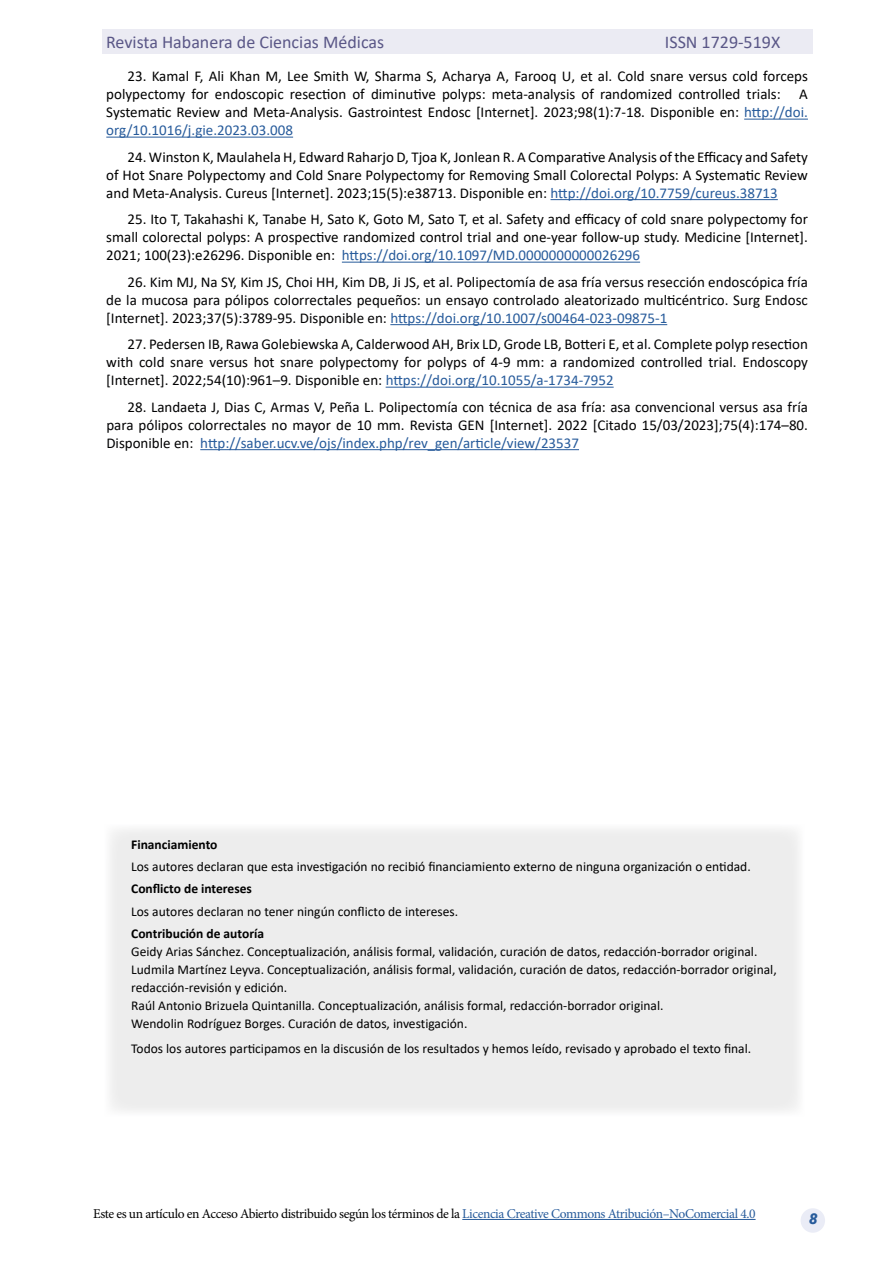
<style>
.page{position:relative;width:893px;height:1263px;background:#fff}
.page>*{position:absolute;margin:0;border:0;box-sizing:border-box;transform-origin:0 0}
.t1{font:18px "Calibri";color:#5a5787}
.t2{font:15px/18px "Calibri";color:#000;text-align:justify}
.t3{font:15px/18px "Calibri";color:#020203;text-align:justify}
.t4{font:italic 900 15px "Roboto";color:#275b9b}
.t5{font:13.5px/18px "Calibri";color:#000}
.t6{font:13.5px "Minion Pro";letter-spacing:-.03em;color:#000}
.t7{font:700 13.5px "Calibri";color:#000}
.s1{color:#275b9b}
</style>
<div class="page">
<div style="left:102px;top:30px;width:711px;height:24px;background:#ebebf3"></div>
<hr style="left:462px;top:1219px;width:294px;height:1px;background:#275b9b">
<div style="left:801px;top:1208px;width:24px;height:25px;background:#eaecf6;border-radius:50%"></div>
<hr style="left:744px;top:119px;width:64px;height:1px;background:#275b9b">
<hr style="left:106px;top:137px;width:187px;height:1px;background:#275b9b">
<hr style="left:550px;top:199px;width:228px;height:1px;background:#275b9b">
<hr style="left:342px;top:262px;width:298px;height:1px;background:#275b9b">
<hr style="left:390px;top:324px;width:277px;height:1px;background:#275b9b">
<hr style="left:386px;top:387px;width:228px;height:1px;background:#275b9b">
<hr style="left:200px;top:449px;width:379px;height:1px;background:#275b9b">
<div style="left:110px;top:829px;width:689px;height:282px;background:#ededed"></div>
<p class="t1" style="left:106px;top:29px;width:280px">Revista Habanera de Ciencias Médicas</p>
<p class="t1" style="left:665px;top:29px;width:117px">ISSN 1729-519X</p>
<p class="t2" style="left:106px;top:67px;width:703px;text-indent:21px">23. Kamal F, Ali Khan M, Lee Smith W, Sharma S, Acharya A, Farooq U, et al. Cold snare versus cold forceps polypectomy for endoscopic resection of diminutive polyps: meta-analysis of randomized controlled trials: A Systematic Review and Meta-Analysis. Gastrointest Endosc [Internet]. 2023;98(1):7-18. Disponible en: <span class="s1">http://doi. org/10.1016/j.gie.2023.03.008</span></p>
<p class="t2" style="left:106px;top:148px;width:703px;text-indent:21px">24. Winston K, Maulahela H, Edward Raharjo D, Tjoa K, Jonlean R. A Comparative Analysis of the Efficacy and Safety of Hot Snare Polypectomy and Cold Snare Polypectomy for Removing Small Colorectal Polyps: A Systematic Review and Meta-Analysis. Cureus [Internet]. 2023;15(5):e38713. Disponible en: <span class="s1">http://doi.org/10.7759/cureus.38713</span></p>
<p class="t2" style="left:106px;top:210px;width:703px;text-indent:21px">25. Ito T, Takahashi K, Tanabe H, Sato K, Goto M, Sato T, et al. Safety and efficacy of cold snare polypectomy for small colorectal polyps: A prospective randomized control trial and one-year follow-up study. Medicine [Internet].<br>2021; 100(23):e26296. Disponible en: <span class="s1">https://doi.org/10.1097/MD.0000000000026296</span></p>
<p class="t3" style="left:106px;top:273px;width:703px;text-indent:21px">26. Kim MJ, Na SY, Kim JS, Choi HH, Kim DB, Ji JS, et al. Polipectomía de asa fría versus resección endoscópica fría de la mucosa para pólipos colorrectales pequeños: un ensayo controlado aleatorizado multicéntrico. Surg Endosc [Internet]. 2023;37(5):3789-95. Disponible en: <span class="s1">https://doi.org/10.1007/s00464-023-09875-1</span></p>
<p class="t3" style="left:106px;top:335px;width:703px;text-indent:21px">27. Pedersen IB, Rawa Golebiewska A, Calderwood AH, Brix LD, Grode LB, Botteri E, et al. Complete polyp resection with cold snare versus hot snare polypectomy for polyps of 4-9 mm: a randomized controlled trial. Endoscopy [Internet]. 2022;54(10):961–9. Disponible en: <span class="s1">https://doi.org/10.1055/a-1734-7952</span></p>
<p class="t3" style="left:106px;top:398px;width:703px;text-indent:21px">28. Landaeta J, Dias C, Armas V, Peña L. Polipectomía con técnica de asa fría: asa convencional versus asa fría para pólipos colorrectales no mayor de 10 mm. Revista GEN [Internet]. 2022 [Citado 15/03/2023];75(4):174–80.<br>Disponible en: <span class="s1">http://saber.ucv.ve/ojs/index.php/rev_gen/article/view/23537</span></p>
<p class="t7" style="left:131px;top:835px;width:88px">Financiamiento</p>
<p class="t5" style="left:131px;top:857px;width:621px">Los autores declaran que esta investigación no recibió financiamiento externo de ninguna organización o entidad.</p>
<p class="t7" style="left:131px;top:879px;width:122px">Conflicto de intereses</p>
<p class="t5" style="left:131px;top:902px;width:328px">Los autores declaran no tener ningún conflicto de intereses.</p>
<p class="t7" style="left:131px;top:924px;width:134px">Contribución de autoría</p>
<p class="t5" style="left:131px;top:942px;width:647px">Geidy Arias Sánchez. Conceptualización, análisis formal, validación, curación de datos, redacción-borrador original.<br>Ludmila Martínez Leyva. Conceptualización, análisis formal, validación, curación de datos, redacción-borrador original, redacción-revisión y edición.<br>Raúl Antonio Brizuela Quintanilla. Conceptualización, análisis formal, redacción-borrador original.<br>Wendolin Rodríguez Borges. Curación de datos, investigación.</p>
<p class="t5" style="left:131px;top:1039px;width:621px">Todos los autores participamos en la discusión de los resultados y hemos leído, revisado y aprobado el texto final.</p>
<p class="t6" style="left:93px;top:1205px;width:664px">Este es un artículo en Acceso Abierto distribuido según los términos de la <span class="s1">Licencia Creative Commons Atribución–NoComercial 4.0</span></p>
<p class="t4" style="left:809px;top:1208px;width:10px">8</p>
</div>
